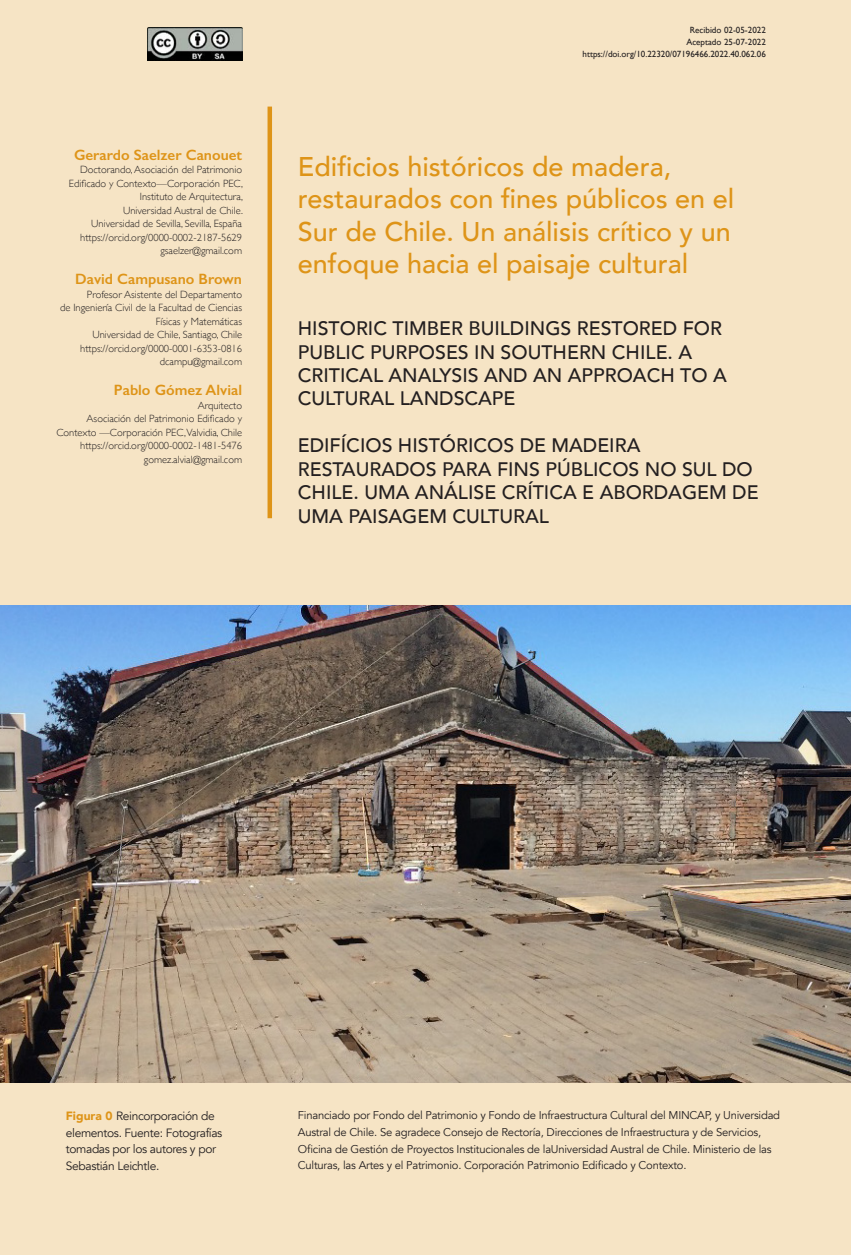
<style>
.page{position:relative;width:851px;height:1255px;background:#fff}
.page>*{position:absolute;margin:0;border:0;box-sizing:border-box;transform-origin:0 0}
._01_Titulo_PORTADA{font:500 27px/32.4px "Avenir";color:#de9418}
._01_Titulo_PORTADA-2{font:500 19.5px/23.4px "Avenir";color:#231f20}
._03_Nombre_autor{font:600 15px "Gill Sans";color:#de9418}
._08_notas_al_pie{font:12px/16.5px "Avenir";letter-spacing:-.03em;color:#231f20}
._08_notas_al_pie-2{font:11.25px/16.5px "Avenir";letter-spacing:-.02em;color:#231f20}
._04_datos{font:300 10.5px/13.5px "Gill Sans";color:#231f20;text-align:right}
._04_datos-2{font:9px "Gill Sans";color:#231f20}
.s1{font-weight:900;color:#de9418}
</style>
<div class="page">
<div style="left:0;top:0;width:850px;height:1254px;background:#f6e4c5"></div>
<div style="left:267px;top:107px;width:5px;height:411px;background:#de9418"></div>
<img style="left:147px;top:27px;width:95px;height:33px">
<img style="left:0;top:605px;width:850px;height:477px">
<p class="_03_Nombre_autor" style="left:74px;top:146px;width:169px">Gerardo Saelzer Canouet</p>
<p class="_04_datos" style="left:69px;top:163px;width:175px">Doctorando, Asociación del Patrimonio<br>Edificado y Contexto—Corporación PEC,<br>Instituto de Arquitectura,</p>
<p class="_04_datos" style="left:123px;top:203px;width:121px">Universidad Austral de Chile.</p>
<p class="_04_datos" style="left:91px;top:217px;width:152px">Universidad de Sevilla, Sevilla, España</p>
<p class="_04_datos" style="left:80px;top:230px;width:163px">https://orcid.org/0000-0002-2187-5629</p>
<p class="_04_datos" style="left:160px;top:244px;width:83px">gsaelzer@gmail.com</p>
<p class="_03_Nombre_autor" style="left:75px;top:270px;width:168px">David Campusano Brown</p>
<p class="_04_datos" style="left:60px;top:287px;width:183px">Profesor Asistente del Departamento<br>de Ingeniería Civil de la Facultad de Ciencias<br>Físicas y Matemáticas</p>
<p class="_04_datos" style="left:92px;top:328px;width:151px">Universidad de Chile, Santiago, Chile</p>
<p class="_04_datos" style="left:80px;top:341px;width:163px">https://orcid.org/0000-0001-6353-0816</p>
<p class="_04_datos" style="left:160px;top:355px;width:84px">dcampu@gmail.com</p>
<p class="_03_Nombre_autor" style="left:114px;top:381px;width:130px">Pablo Gómez Alvial</p>
<p class="_04_datos" style="left:198px;top:398px;width:46px">Arquitecto</p>
<p class="_04_datos" style="left:56px;top:412px;width:187px">Asociación del Patrimonio Edificado y<br>Contexto —Corporación PEC,Valvidia, Chile</p>
<p class="_04_datos" style="left:80px;top:439px;width:163px">https://orcid.org/0000-0002-1481-5476</p>
<p class="_04_datos" style="left:144px;top:452px;width:100px">gomez.alvial@gmail.com</p>
<p class="_04_datos-2" style="left:689px;top:25px;width:78px">Recibido 02-05-2022</p>
<p class="_04_datos-2" style="left:686px;top:37px;width:81px">Aceptado 25-07-2022</p>
<p class="_04_datos-2" style="left:582px;top:49px;width:185px">https://doi.org/10.22320/07196466.2022.40.062.06</p>
<p class="_01_Titulo_PORTADA" style="left:298px;top:149px;width:438px">Edificios históricos de madera, restaurados con fines públicos en el Sur de Chile. Un análisis crítico y un enfoque hacia el paisaje cultural</p>
<p class="_01_Titulo_PORTADA-2" style="left:298px;top:315px;width:430px">HISTORIC TIMBER BUILDINGS RESTORED FOR PUBLIC PURPOSES IN SOUTHERN CHILE. A CRITICAL ANALYSIS AND AN APPROACH TO A CULTURAL LANDSCAPE</p>
<p class="_01_Titulo_PORTADA-2" style="left:298px;top:432px;width:462px">EDIFÍCIOS HISTÓRICOS DE MADEIRA RESTAURADOS PARA FINS PÚBLICOS NO SUL DO CHILE. UMA ANÁLISE CRÍTICA E ABORDAGEM DE UMA PAISAGEM CULTURAL</p>
<p class="_08_notas_al_pie" style="left:66px;top:1107px;width:158px"><span class="s1">Figura 0</span> Reincorporación de elementos. Fuente: Fotografías tomadas por los autores y por<br>Sebastián Leichtle.</p>
<p class="_08_notas_al_pie-2" style="left:298px;top:1107px;width:484px">Financiado por Fondo del Patrimonio y Fondo de Infraestructura Cultural del MINCAP, y Universidad Austral de Chile. Se agradece Consejo de Rectoría, Direcciones de Infraestructura y de Servicios, Oficina de Gestión de Proyectos Institucionales de laUniversidad Austral de Chile. Ministerio de las Culturas, las Artes y el Patrimonio. Corporación Patrimonio Edificado y Contexto.</p>
</div>
